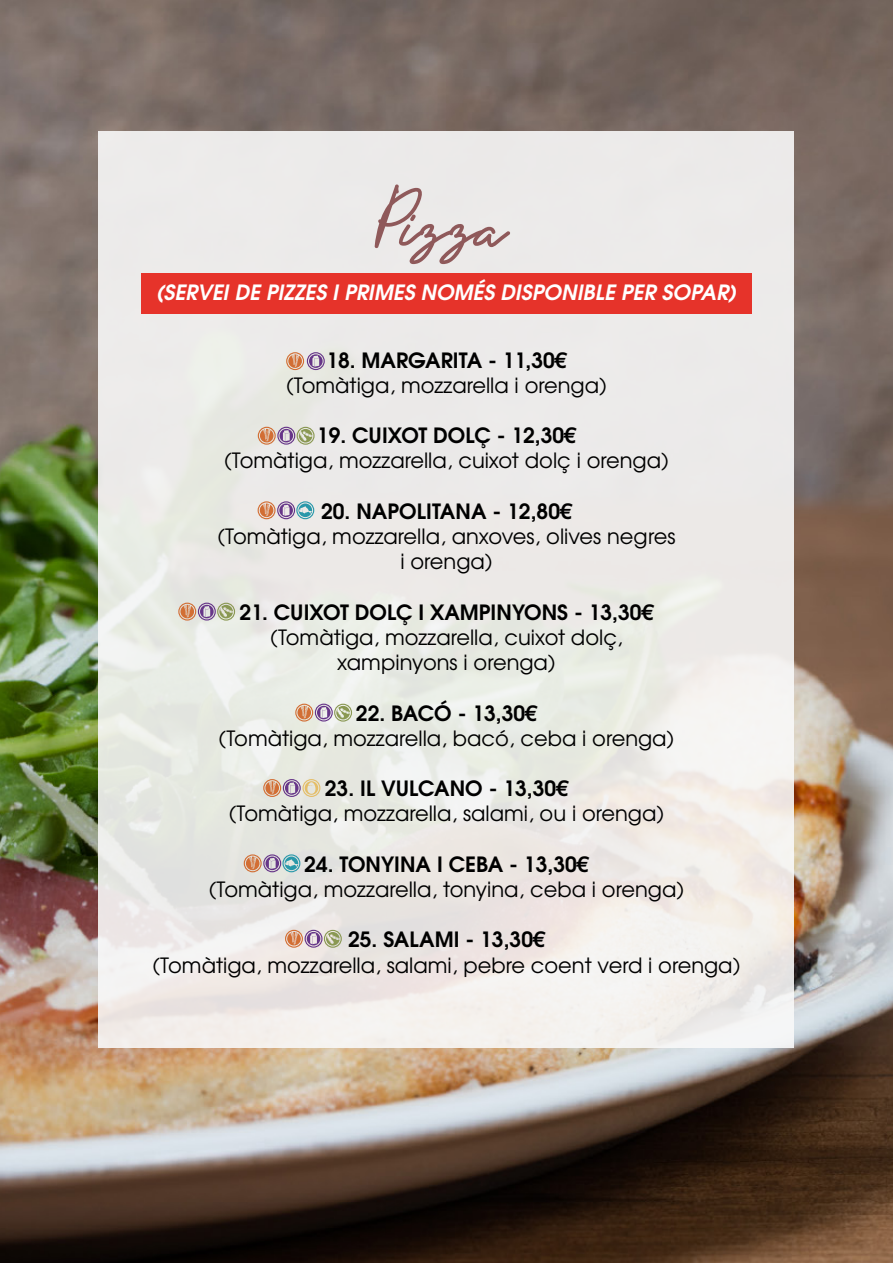
<style>
.page{position:relative;width:893px;height:1263px;background:#fff}
.page>*{position:absolute;margin:0;border:0;box-sizing:border-box;transform-origin:0 0}
.t1{font:70.5px "Amanda Signature";color:#8f595a}
.t2{font:21px/25.2px "Te X Gyre Adventor";color:#000;text-align:center}
.t3{font:700 21px "Te X Gyre Adventor";color:#000}
.t4{font:italic 700 21px "Te X Gyre Adventor";color:#fff}
</style>
<div class="page">
<img style="left:0;top:0;width:893px;height:1263px">
<div style="left:99px;top:131px;width:695px;height:917px;background:#eceae9"></div>
<div style="left:141px;top:273px;width:611px;height:41px;background:#e6332a"></div>
<svg style="left:258px;top:427px;width:57px;height:18px"></svg>
<svg style="left:285px;top:930px;width:57px;height:18px"></svg>
<svg style="left:178px;top:603px;width:57px;height:18px"></svg>
<svg style="left:295px;top:704px;width:57px;height:18px"></svg>
<svg style="left:286px;top:352px;width:39px;height:18px"></svg>
<svg style="left:258px;top:501px;width:56px;height:18px"></svg>
<svg style="left:244px;top:854px;width:56px;height:18px"></svg>
<svg style="left:263px;top:779px;width:57px;height:18px"></svg>
<h1 class="t1" style="left:375px;top:171px;width:132px">Pizza</h1>
<p class="t4" style="left:156px;top:274px;width:582px">(SERVEI DE PIZZES I PRIMES NOMÉS DISPONIBLE PER SOPAR)</p>
<p class="t3" style="left:326px;top:342px;width:242px">18. MARGARITA - 11,30€</p>
<p class="t2" style="left:286px;top:371px;width:322px">(Tomàtiga, mozzarella i orenga)</p>
<p class="t3" style="left:317px;top:417px;width:261px">19. CUIXOT DOLÇ - 12,30€</p>
<p class="t2" style="left:224px;top:447px;width:446px">(Tomàtiga, mozzarella, cuixot dolç i orenga)</p>
<p class="t3" style="left:321px;top:493px;width:252px">20. NAPOLITANA - 12,80€</p>
<p class="t2" style="left:217px;top:522px;width:460px">(Tomàtiga, mozzarella, anxoves, olives negres i orenga)</p>
<p class="t3" style="left:240px;top:594px;width:415px">21. CUIXOT DOLÇ I XAMPINYONS - 13,30€</p>
<p class="t2" style="left:270px;top:623px;width:354px">(Tomàtiga, mozzarella, cuixot dolç, xampinyons i orenga)</p>
<p class="t3" style="left:356px;top:694px;width:183px">22. BACÓ - 13,30€</p>
<p class="t2" style="left:219px;top:724px;width:457px">(Tomàtiga, mozzarella, bacó, ceba i orenga)</p>
<p class="t3" style="left:325px;top:770px;width:245px">23. IL VULCANO - 13,30€</p>
<p class="t2" style="left:229px;top:800px;width:437px">(Tomàtiga, mozzarella, salami, ou i orenga)</p>
<p class="t3" style="left:304px;top:846px;width:286px">24. TONYINA I CEBA - 13,30€</p>
<p class="t2" style="left:209px;top:875px;width:477px">(Tomàtiga, mozzarella, tonyina, ceba i orenga)</p>
<p class="t3" style="left:348px;top:921px;width:198px">25. SALAMI - 13,30€</p>
<p class="t2" style="left:153px;top:951px;width:589px">(Tomàtiga, mozzarella, salami, pebre coent verd i orenga)</p>
</div>
